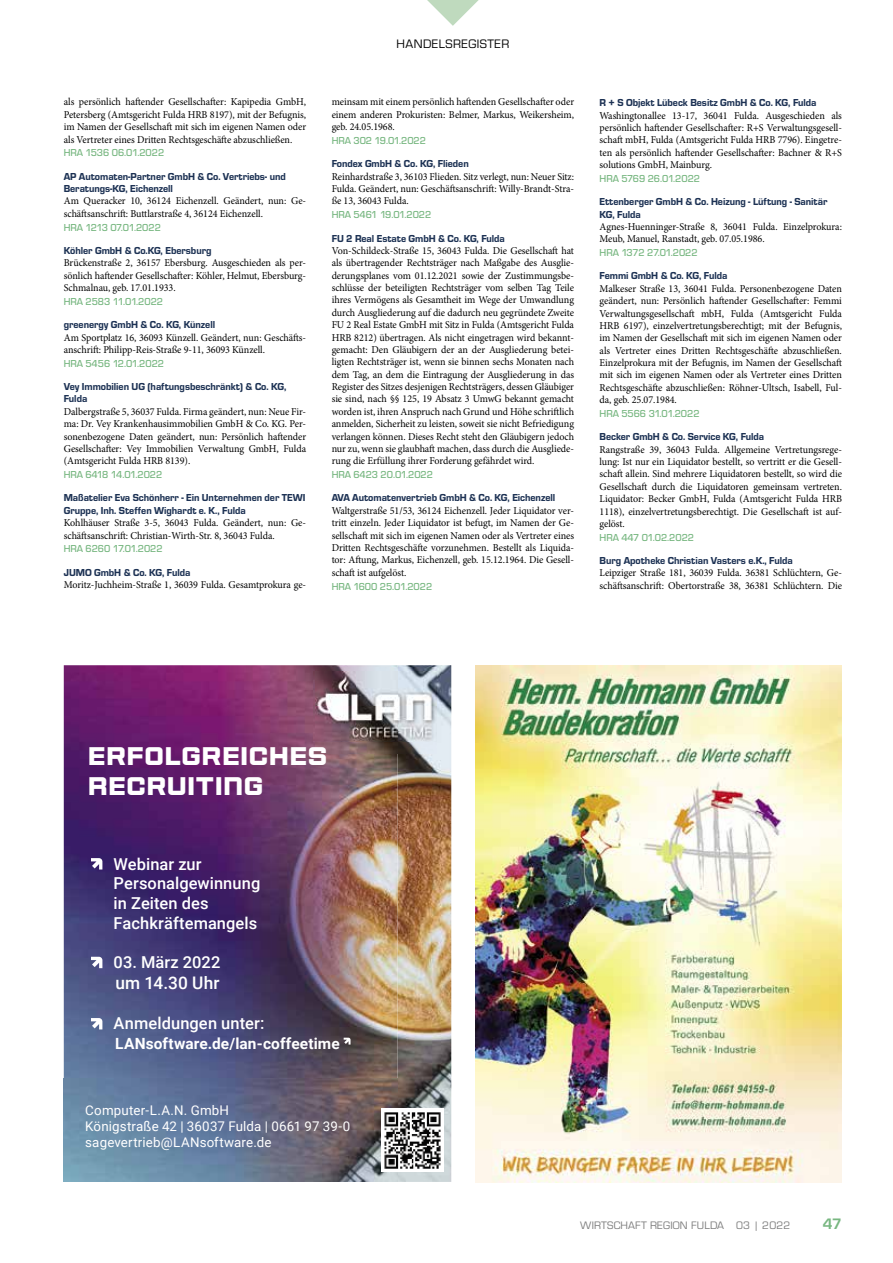
<style>
.page{position:relative;width:893px;height:1263px;background:#fff}
.page>*{position:absolute;margin:0;border:0;box-sizing:border-box;transform-origin:0 0}
.t1{font:700 25.5px/30.6px "Sporty Pro";letter-spacing:-.005em;color:#fff}
.t2{font:500 17.25px "Roboto";letter-spacing:.005em;color:#fff}
.t3{font:500 16.5px/19.8px "Roboto";letter-spacing:.005em;color:#fff}
.t4{font:700 15.75px "Eurostile T";color:#78b781}
.t5{font:700 15.45px "Roboto";letter-spacing:.01em;color:#fff}
.t6{font:13.35px/16px "Roboto";letter-spacing:.01em;color:#fff}
.t7{font:12.75px "Eurostile T";letter-spacing:.04em;color:#000}
.t8{font:11.25px "Eurostile T";letter-spacing:.02em;color:#7c7c7c}
.t9{font:10.5px/12.5px "Minion Pro";letter-spacing:-.005em;color:#000;text-align:justify;scale:.96 1}
.t10{font:10.5px/12.5px "Eurostile T Heav";letter-spacing:-.005em;color:#1d3254;scale:.96 1}
.t11{font:500 10.5px "Eurostile T";letter-spacing:-.005em;color:#78b781;scale:.96 1}
</style>
<div class="page">
<svg style="left:427px;top:0;width:52px;height:26px"></svg>
<img style="left:475px;top:665px;width:367px;height:517px">
<img style="left:64px;top:665px;width:387px;height:517px">
<img style="left:313px;top:672px;width:125px;height:70px">
<img style="left:315px;top:668px;width:122px;height:4px">
<img style="left:315px;top:742px;width:122px;height:11px">
<svg style="left:344px;top:1038px;width:7px;height:6px"></svg>
<svg style="left:91px;top:858px;width:11px;height:11px"></svg>
<svg style="left:91px;top:957px;width:11px;height:11px"></svg>
<svg style="left:91px;top:1018px;width:11px;height:11px"></svg>
<img style="left:381px;top:1108px;width:63px;height:63px">
<p class="t9" style="left:64px;top:96px;width:254px">als persönlich haftender Gesellschafter: Kapipedia GmbH, Petersberg (Amtsgericht Fulda HRB 8197), mit der Befugnis, im Namen der Gesellschaft mit sich im eigenen Namen oder als Vertreter eines Dritten Rechtsgeschäfte abzuschließen.</p>
<p class="t11" style="left:64px;top:147px;width:106px">HRA 1536 06.01.2022</p>
<p class="t10" style="left:64px;top:170px;width:233px">AP Automaten-Partner GmbH &amp; Co. Vertriebs- und<br>Beratungs-KG, Eichenzell</p>
<p class="t9" style="left:64px;top:195px;width:254px">Am Queracker 10, 36124 Eichenzell. Geändert, nun: Ge&shy;schäftsanschrift: Buttlarstraße 4, 36124 Eichenzell.</p>
<p class="t11" style="left:64px;top:222px;width:103px">HRA 1213 07.01.2022</p>
<p class="t10" style="left:64px;top:244px;width:155px">Köhler GmbH &amp; Co.KG, Ebersburg</p>
<p class="t9" style="left:64px;top:257px;width:254px">Brückenstraße 2, 36157 Ebersburg. Ausgeschieden als per&shy;sönlich haftender Gesellschafter: Köhler, Helmut, Ebersburg-Schmalnau, geb. 17.01.1933.</p>
<p class="t11" style="left:64px;top:296px;width:105px">HRA 2583 11.01.2022</p>
<p class="t10" style="left:64px;top:318px;width:159px">greenergy GmbH &amp; Co. KG, Künzell</p>
<p class="t9" style="left:64px;top:331px;width:254px">Am Sportplatz 16, 36093 Künzell. Geändert, nun: Geschäfts&shy;anschrift: Philipp-Reis-Straße 9-11, 36093 Künzell.</p>
<p class="t11" style="left:64px;top:358px;width:106px">HRA 5456 12.01.2022</p>
<p class="t10" style="left:64px;top:380px;width:233px">Vey Immobilien UG (haftungsbeschränkt) &amp; Co. KG,<br>Fulda</p>
<p class="t9" style="left:64px;top:405px;width:254px">Dalbergstraße 5, 36037 Fulda. Firma geändert, nun: Neue Fir&shy;ma: Dr. Vey Krankenhausimmobilien GmbH &amp; Co. KG. Per&shy;sonenbezogene Daten geändert, nun: Persönlich haftender Gesellschafter: Vey Immobilien Verwaltung GmbH, Fulda (Amtsgericht Fulda HRB 8139).</p>
<p class="t11" style="left:64px;top:469px;width:104px">HRA 6418 14.01.2022</p>
<p class="t10" style="left:64px;top:492px;width:253px">Maßatelier Eva Schönherr - Ein Unternehmen der TEWI<br>Gruppe, Inh. Steffen Wighardt e. K., Fulda</p>
<p class="t9" style="left:64px;top:517px;width:254px">Kohlhäuser Straße 3-5, 36043 Fulda. Geändert, nun: Ge&shy;schäftsanschrift: Christian-Wirth-Str. 8, 36043 Fulda.</p>
<p class="t11" style="left:64px;top:543px;width:105px">HRA 6260 17.01.2022</p>
<p class="t10" style="left:64px;top:566px;width:133px">JUMO GmbH &amp; Co. KG, Fulda</p>
<p class="t9" style="left:64px;top:579px;width:254px">Moritz-Juchheim-Straße 1, 36039 Fulda. Gesamtprokura ge-</p>
<p class="t7" style="left:396px;top:37px;width:114px">HANDELSREGISTER</p>
<p class="t9" style="left:332px;top:96px;width:254px">meinsam mit einem persönlich haftenden Gesellschafter oder einem anderen Prokuristen: Belmer, Markus, Weikersheim, geb. 24.05.1968.</p>
<p class="t11" style="left:332px;top:135px;width:100px">HRA 302 19.01.2022</p>
<p class="t10" style="left:332px;top:158px;width:144px">Fondex GmbH &amp; Co. KG, Flieden</p>
<p class="t9" style="left:332px;top:170px;width:254px">Reinhardstraße 3, 36103 Flieden. Sitz verlegt, nun: Neuer Sitz:<br>Fulda. Geändert, nun: Geschäftsanschrift: Willy-Brandt-Stra&shy;ße 13, 36043 Fulda.</p>
<p class="t11" style="left:332px;top:209px;width:105px">HRA 5461 19.01.2022</p>
<p class="t10" style="left:332px;top:232px;width:182px">FU 2 Real Estate GmbH &amp; Co. KG, Fulda</p>
<p class="t9" style="left:332px;top:244px;width:254px">Von-Schildeck-Straße 15, 36043 Fulda. Die Gesellschaft hat als übertragender Rechtsträger nach Maßgabe des Ausglie&shy;derungsplanes vom 01.12.2021 sowie der Zustimmungsbe&shy;schlüsse der beteiligten Rechtsträger vom selben Tag Teile ihres Vermögens als Gesamtheit im Wege der Umwandlung durch Ausgliederung auf die dadurch neu gegründete Zweite FU 2 Real Estate GmbH mit Sitz in Fulda (Amtsgericht Fulda HRB 8212) übertragen. Als nicht eingetragen wird bekannt&shy;gemacht: Den Gläubigern der an der Ausgliederung betei&shy;ligten Rechtsträger ist, wenn sie binnen sechs Monaten nach dem Tag, an dem die Eintragung der Ausgliederung in das Register des Sitzes desjenigen Rechtsträgers, dessen Gläubiger sie sind, nach §§ 125, 19 Absatz 3 UmwG bekannt gemacht worden ist, ihren Anspruch nach Grund und Höhe schriftlich anmelden, Sicherheit zu leisten, soweit sie nicht Befriedigung verlangen können. Dieses Recht steht den Gläubigern jedoch nur zu, wenn sie glaubhaft machen, dass durch die Ausgliede&shy;rung die Erfüllung ihrer Forderung gefährdet wird.</p>
<p class="t11" style="left:332px;top:469px;width:107px">HRA 6423 20.01.2022</p>
<p class="t10" style="left:332px;top:492px;width:234px">AVA Automatenvertrieb GmbH &amp; Co. KG, Eichenzell</p>
<p class="t9" style="left:332px;top:504px;width:254px">Waltgerstraße 51/53, 36124 Eichenzell. Jeder Liquidator ver&shy;tritt einzeln. Jeder Liquidator ist befugt, im Namen der Ge&shy;sellschaft mit sich im eigenen Namen oder als Vertreter eines Dritten Rechtsgeschäfte vorzunehmen. Bestellt als Liquida&shy;tor: Aftung, Markus, Eichenzell, geb. 15.12.1964. Die Gesell&shy;schaft ist aufgelöst.</p>
<p class="t11" style="left:332px;top:580px;width:106px">HRA 1600 25.01.2022</p>
<p class="t10" style="left:600px;top:96px;width:228px">R + S Objekt Lübeck Besitz GmbH &amp; Co. KG, Fulda</p>
<p class="t9" style="left:600px;top:109px;width:254px">Washingtonallee 13-17, 36041 Fulda. Ausgeschieden als persönlich haftender Gesellschafter: R+S Verwaltungsgesell&shy;schaft mbH, Fulda (Amtsgericht Fulda HRB 7796). Eingetre&shy;ten als persönlich haftender Gesellschafter: Bachner &amp; R+S solutions GmbH, Mainburg.</p>
<p class="t11" style="left:600px;top:173px;width:106px">HRA 5769 26.01.2022</p>
<p class="t10" style="left:600px;top:195px;width:239px">Ettenberger GmbH &amp; Co. Heizung - Lüftung - Sanitär<br>KG, Fulda</p>
<p class="t9" style="left:600px;top:220px;width:254px">Agnes-Huenninger-Straße 8, 36041 Fulda. Einzelprokura:<br>Meub, Manuel, Ranstadt, geb. 07.05.1986.</p>
<p class="t11" style="left:600px;top:247px;width:104px">HRA 1372 27.01.2022</p>
<p class="t10" style="left:600px;top:270px;width:135px">Femmi GmbH &amp; Co. KG, Fulda</p>
<p class="t9" style="left:600px;top:282px;width:254px">Malkeser Straße 13, 36041 Fulda. Personenbezogene Daten geändert, nun: Persönlich haftender Gesellschafter: Femmi Verwaltungsgesellschaft mbH, Fulda (Amtsgericht Fulda HRB 6197), einzelvertretungsberechtigt; mit der Befugnis, im Namen der Gesellschaft mit sich im eigenen Namen oder als Vertreter eines Dritten Rechtsgeschäfte abzuschließen.<br>Einzelprokura mit der Befugnis, im Namen der Gesellschaft mit sich im eigenen Namen oder als Vertreter eines Dritten Rechtsgeschäfte abzuschließen: Röhner-Ultsch, Isabell, Ful&shy;da, geb. 25.07.1984.</p>
<p class="t11" style="left:600px;top:408px;width:106px">HRA 5566 31.01.2022</p>
<p class="t10" style="left:600px;top:430px;width:173px">Becker GmbH &amp; Co. Service KG, Fulda</p>
<p class="t9" style="left:600px;top:443px;width:254px">Rangstraße 39, 36043 Fulda. Allgemeine Vertretungsrege&shy;lung: Ist nur ein Liquidator bestellt, so vertritt er die Gesell&shy;schaft allein. Sind mehrere Liquidatoren bestellt, so wird die Gesellschaft durch die Liquidatoren gemeinsam vertreten.<br>Liquidator: Becker GmbH, Fulda (Amtsgericht Fulda HRB 1118), einzelvertretungsberechtigt. Die Gesellschaft ist auf&shy;gelöst.</p>
<p class="t11" style="left:600px;top:532px;width:100px">HRA 447 01.02.2022</p>
<p class="t10" style="left:600px;top:554px;width:203px">Burg Apotheke Christian Vasters e.K., Fulda</p>
<p class="t9" style="left:600px;top:567px;width:254px">Leipziger Straße 181, 36039 Fulda. 36381 Schlüchtern, Ge&shy;schäftsanschrift: Obertorstraße 38, 36381 Schlüchtern. Die</p>
<h1 class="t1" style="left:87px;top:740px;width:242px">ERFOLGREICHES<br>RECRUITING</h1>
<h3 class="t3" style="left:114px;top:853px;width:148px">Webinar zur<br>Personalgewinnung in Zeiten des<br>Fachkräftemangels</h3>
<h3 class="t3" style="left:114px;top:952px;width:108px">03. März 2022</h3>
<h2 class="t2" style="left:116px;top:971px;width:105px">um 14.30 Uhr</h2>
<h3 class="t3" style="left:114px;top:1013px;width:152px">Anmeldungen unter:</h3>
<h3 class="t5" style="left:115px;top:1033px;width:226px">LANsoftware.de/lan-coffeetime</h3>
<p class="t6" style="left:85px;top:1102px;width:267px">Computer-L.A.N. GmbH<br>Königstraße 42 | 36037 Fulda | 0661 97 39-0 sagevertrieb@LANsoftware.de</p>
<p class="t8" style="left:580px;top:1219px;width:212px">WIRTSCHAFT REGION FULDA 03 | 2022</p>
<h3 class="t4" style="left:823px;top:1215px;width:21px">47</h3>
</div>
